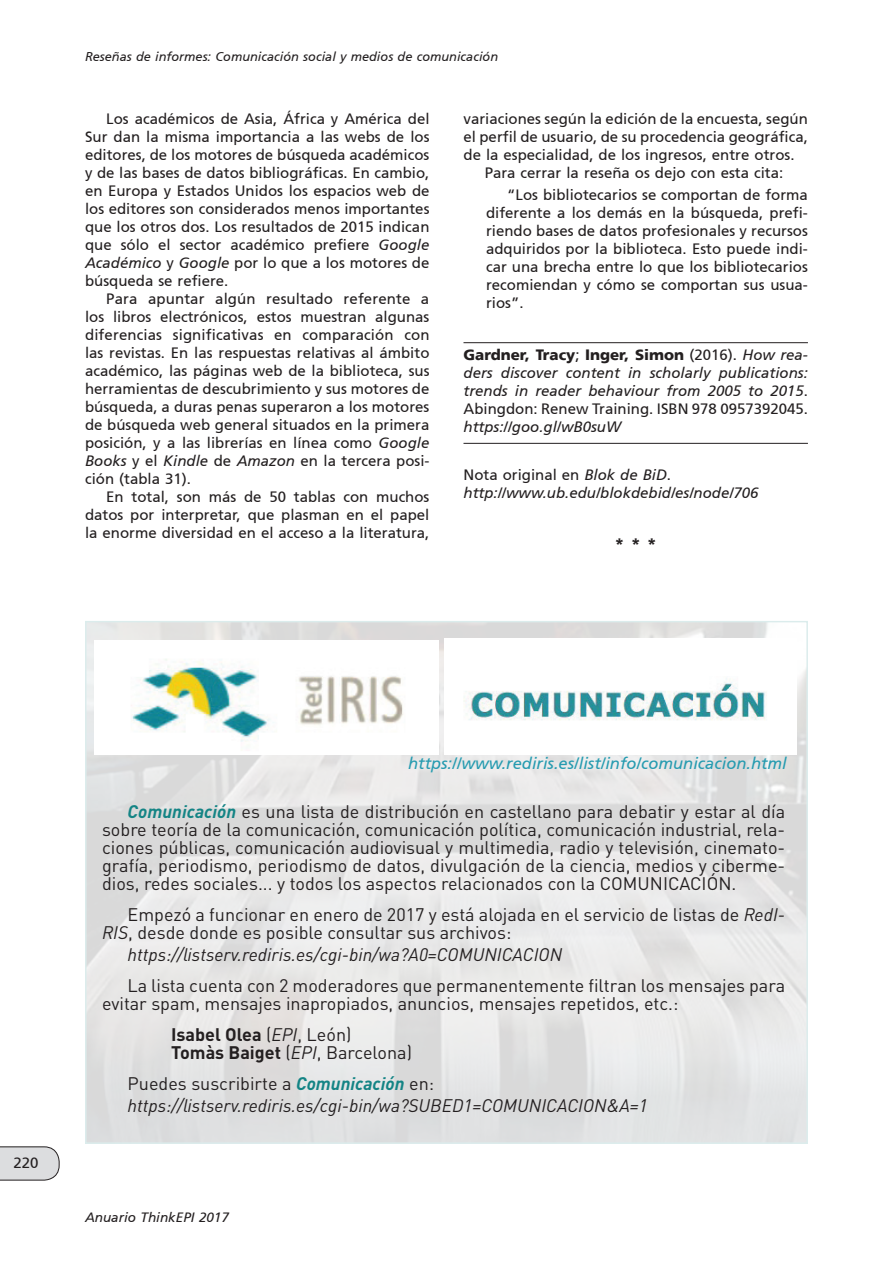
<style>
.page{position:relative;width:893px;height:1263px;background:#fff}
.page>*{position:absolute;margin:0;border:0;box-sizing:border-box;transform-origin:0 0}
.t1{font:18px/18px "DIN Pro";color:#231f20}
.t2{font:italic 18px/22.2px "DIN Pro";color:#231f20}
.t3{font:700 18px/18px "DIN Pro";color:#231f20}
.t4{font:italic 16.5px "Frutiger 56";color:#259bb0}
.t5{font:900 16.5px "Frutiger 75";color:#231f20}
.t6{font:15px/18px "Frutiger 55 Roman";color:#231f20;text-align:justify}
.t7{font:italic 15px/18px "Frutiger 56";color:#231f20}
.t8{font:900 15px "Frutiger 75";color:#231f20}
.t9{font:italic 13.5px "Frutiger 56";color:#231f20}
.t10{font:italic 12.75px "Frutiger 56";color:#231f20}
.s1{font-family:"Frutiger 56";font-style:italic}
.s2{font-family:"Frutiger 55 Roman";font-weight:400}
.s3{font-family:"Frutiger 56";font-weight:400;font-style:italic}
.s4{font-family:"Frutiger 55 Roman";font-style:normal}
.s5{font-weight:700;font-style:italic;color:#148485}
.s6{font-style:italic}
.s7{font-weight:400}
.s8{font-weight:400;font-style:italic}
.s9{font-style:normal}
.s10{font-weight:700;color:#148485}
</style>
<div class="page">
<svg style="left:0;top:1146px;width:60px;height:34px;background:#d3d4d6"></svg>
<hr style="left:463px;top:342px;width:345px;height:1px;background:#231f20">
<hr style="left:463px;top:443px;width:345px;height:1px;background:#231f20">
<img style="left:130px;top:658px;width:276px;height:93px">
<img style="left:464px;top:678px;width:301px;height:43px">
<p class="t10" style="left:85px;top:49px;width:415px">Reseñas de informes: Comunicación social y medios de comunicación</p>
<p class="t6" style="left:85px;top:110px;width:346px;text-indent:21px">Los académicos de Asia, África y América del Sur dan la misma importancia a las webs de los editores, de los motores de búsqueda académicos y de las bases de datos bibliográficas. En cambio, en Europa y Estados Unidos los espacios web de los editores son considerados menos importantes que los otros dos. Los resultados de 2015 indican que sólo el sector académico prefiere <span class="s1">Google Académico</span> y <span class="s1">Google</span> por lo que a los motores de búsqueda se refiere.</p>
<p class="t6" style="left:85px;top:290px;width:346px;text-indent:21px">Para apuntar algún resultado referente a los libros electrónicos, estos muestran algunas diferencias significativas en comparación con las revistas. En las respuestas relativas al ámbito académico, las páginas web de la biblioteca, sus herramientas de descubrimiento y sus motores de búsqueda, a duras penas superaron a los motores de búsqueda web general situados en la primera posición, y a las librerías en línea como <span class="s1">Google Books</span> y el <span class="s1">Kindle</span> de <span class="s1">Amazon</span> en la tercera posi&shy;ción (tabla 31).</p>
<p class="t6" style="left:85px;top:488px;width:346px;text-indent:21px">En total, son más de 50 tablas con muchos datos por interpretar, que plasman en el papel la enorme diversidad en el acceso a la literatura,</p>
<p class="t6" style="left:463px;top:110px;width:346px">variaciones según la edición de la encuesta, según</p>
<p class="t6" style="left:463px;top:128px;width:346px">el perfil de usuario, de su procedencia geográfica,</p>
<p class="t6" style="left:463px;top:146px;width:332px">de la especialidad, de los ingresos, entre otros.</p>
<p class="t6" style="left:485px;top:164px;width:300px">Para cerrar la reseña os dejo con esta cita:</p>
<p class="t6" style="left:486px;top:186px;width:323px;text-indent:21px">“Los bibliotecarios se comportan de forma diferente a los demás en la búsqueda, prefi&shy;riendo bases de datos profesionales y recursos adquiridos por la biblioteca. Esto puede indi&shy;car una brecha entre lo que los bibliotecarios recomiendan y cómo se comportan sus usua&shy;rios”.</p>
<p class="t8" style="left:463px;top:346px;width:346px">Gardner, Tracy<span class="s2">;</span> Inger, Simon <span class="s2">(2016).</span> <span class="s3">How rea-</span></p>
<p class="t7" style="left:463px;top:364px;width:346px">ders discover content in scholarly publications: trends in reader behaviour from 2005 to 2015<span class="s4">.</span></p>
<p class="t6" style="left:463px;top:400px;width:346px">Abingdon: Renew Training. ISBN 978 0957392045.</p>
<p class="t7" style="left:463px;top:418px;width:159px">https://goo.gl/wB0suW</p>
<p class="t6" style="left:463px;top:466px;width:209px">Nota original en <span class="s1">Blok de BiD</span>.</p>
<p class="t7" style="left:463px;top:484px;width:297px">http://www.ub.edu/blokdebid/es/node/706</p>
<p class="t5" style="left:614px;top:534px;width:44px">* * *</p>
<p class="t6" style="left:14px;top:1154px;width:27px">220</p>
<p class="t4" style="left:408px;top:754px;width:380px">https://www.rediris.es/list/info/comunicacion.html</p>
<p class="t1" style="left:102px;top:802px;width:685px;text-align:justify;text-indent:26px"><span class="s5">Comunicación</span> es una lista de distribución en castellano para debatir y estar al día sobre teoría de la comunicación, comunicación política, comunicación industrial, rela&shy;ciones públicas, comunicación audiovisual y multimedia, radio y televisión, cinemato&shy;grafía, periodismo, periodismo de datos, divulgación de la ciencia, medios y ciberme&shy;dios, redes sociales... y todos los aspectos relacionados con la COMUNICACIÓN.</p>
<p class="t1" style="left:102px;top:905px;width:685px;text-indent:26px">Empezó a funcionar en enero de 2017 y está alojada en el servicio de listas de <span class="s6">RedI-<br>RIS</span>, desde donde es posible consultar sus archivos:</p>
<p class="t2" style="left:128px;top:942px;width:436px">https://listserv.rediris.es/cgi-bin/wa?A0=COMUNICACION</p>
<p class="t1" style="left:102px;top:976px;width:685px;text-indent:26px">La lista cuenta con 2 moderadores que permanentemente filtran los mensajes para evitar spam, mensajes inapropiados, anuncios, mensajes repetidos, etc.:</p>
<p class="t3" style="left:171px;top:1024px;width:243px">Isabel Olea <span class="s7">(</span><span class="s8">EPI</span><span class="s7">, León)<br></span>Tomàs Baiget <span class="s7">(</span><span class="s8">EPI</span><span class="s7">, Barcelona)</span></p>
<p class="t2" style="left:128px;top:1070px;width:522px"><span class="s9">Puedes suscribirte a</span> <span class="s10">Comunicación</span> <span class="s9">en: </span>https://listserv.rediris.es/cgi-bin/wa?SUBED1=COMUNICACION&amp;A=1</p>
<p class="t9" style="left:85px;top:1209px;width:146px">Anuario ThinkEPI 2017</p>
</div>
